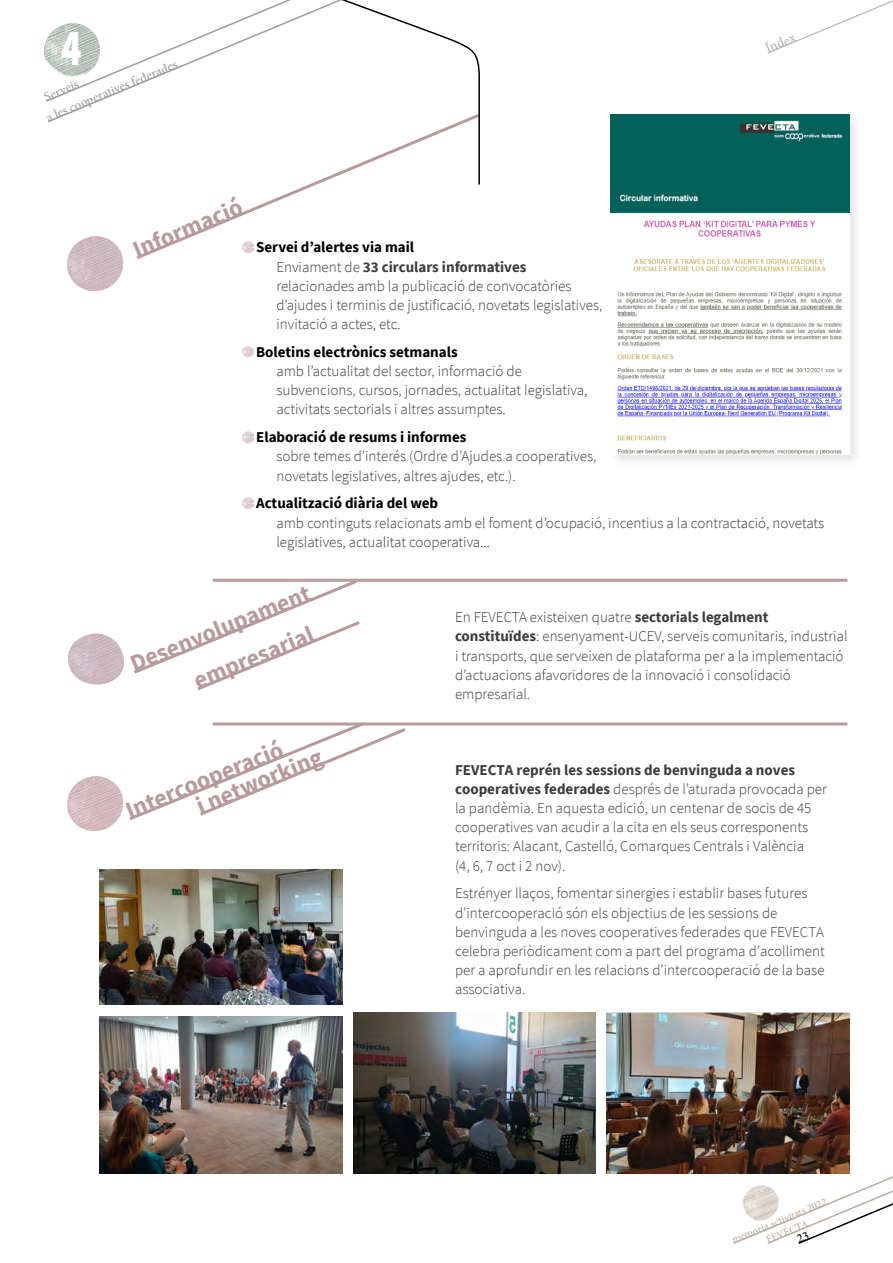
<style>
.page{position:relative;width:893px;height:1263px;background:#fff}
.page>*{position:absolute;margin:0;border:0;box-sizing:border-box;transform-origin:0 0}
.t1{font:900 51.15px "Source Sans Pro";color:#fff;scale:.74 1}
.t2{font:700 24px/39.2px "Source Sans Pro";color:#b69a9d}
.t3{font:300 15px/19.2px "Source Sans Pro";color:#3c3c3b}
.t4{font:700 15px "Source Sans Pro";color:#000}
.t5{font:500 13.5px "Minion Pro";color:#b3b2b2}
.t6{font:500 12.75px/20px "Minion Pro";color:#9d9d9c}
.t7{font:500 10.5px/13px "Minion Pro";color:#bdac9f;text-align:center}
.s1{font-weight:700;color:#000}
.s2{font-weight:700}
</style>
<div class="page">
<svg style="left:242px;top:346px;width:11px;height:11px"></svg>
<svg style="left:242px;top:432px;width:11px;height:10px"></svg>
<svg style="left:242px;top:498px;width:11px;height:10px"></svg>
<hr style="left:213px;top:579px;width:634px;height:3px;background:#b69a9d">
<hr style="left:213px;top:722px;width:634px;height:3px;background:#b69a9d">
<svg style="left:767px;top:0;width:126px;height:54px"></svg>
<svg style="left:136px;top:186px;width:177px;height:73px"></svg>
<svg style="left:43px;top:0;width:437px;height:186px"></svg>
<img style="left:67px;top:236px;width:57px;height:55px">
<svg style="left:92px;top:578px;width:271px;height:112px"></svg>
<img style="left:68px;top:634px;width:59px;height:54px">
<svg style="left:129px;top:722px;width:280px;height:98px"></svg>
<img style="left:67px;top:776px;width:57px;height:55px">
<div style="left:609px;top:113px;width:254px;height:355px;background:#f5f5f5"></div>
<img style="left:611px;top:115px;width:238px;height:339px">
<img style="left:99px;top:1016px;width:244px;height:158px">
<img style="left:354px;top:1013px;width:242px;height:161px">
<img style="left:607px;top:1013px;width:242px;height:161px">
<img style="left:99px;top:870px;width:244px;height:134px">
<svg style="left:732px;top:1119px;width:161px;height:125px"></svg>
<h1 class="t1" style="left:61px;top:13px;width:29px">4</h1>
<p class="t6" style="left:35px;top:91px;width:142px;text-indent:6px;rotate:-23deg">Serveis<br>a les cooperatives federades</p>
<p class="t5" style="left:763px;top:41px;width:33px;rotate:-23deg">Índex</p>
<h2 class="t2" style="left:126px;top:232px;width:118px;rotate:-23deg">Informació</h2>
<p class="t3" style="left:276px;top:238px;width:328px;text-indent:-20px"><span class="s1">Servei d’alertes via mail<br></span>Enviament de <span class="s2">33 circulars informatives </span>relacionades amb la publicació de convocatòries d’ajudes i terminis de justificació, novetats legislatives, invitació a actes, etc.</p>
<p class="t4" style="left:256px;top:342px;width:203px">Boletins electrònics setmanals</p>
<p class="t3" style="left:276px;top:361px;width:312px">amb l’actualitat del sector, informació de subvencions, cursos, jornades, actualitat legislativa, activitats sectorials i altres assumptes.</p>
<p class="t4" style="left:256px;top:427px;width:212px">Elaboració de resums i informes</p>
<p class="t3" style="left:276px;top:447px;width:322px">sobre temes d’interés (Ordre d’Ajudes a cooperatives, novetats legislatives, altres ajudes, etc.).</p>
<p class="t4" style="left:256px;top:493px;width:184px">Actualització diària del web</p>
<p class="t3" style="left:276px;top:513px;width:549px">amb continguts relacionats amb el foment d’ocupació, incentius a la contractació, novetats legislatives, actualitat cooperativa...</p>
<h2 class="t2" style="left:173px;top:626px;width:142px;text-indent:-53px;rotate:-22deg">Desenvolupament empresarial</h2>
<h2 class="t2" style="left:119px;top:793px;width:169px;rotate:-22deg">Intercooperació</h2>
<h2 class="t2" style="left:190px;top:789px;width:136px;rotate:-23deg">i networking</h2>
<p class="t3" style="left:455px;top:608px;width:394px">En FEVECTA existeixen quatre <span class="s2">sectorials legalment constituïdes</span>: ensenyament-UCEV, serveis comunitaris, industrial i transports, que serveixen de plataforma per a la implementació d’actuacions afavoridores de la innovació i consolidació empresarial.</p>
<p class="t3" style="left:455px;top:760px;width:373px"><span class="s2">FEVECTA reprén les sessions de benvinguda a noves cooperatives federades</span> després de l’aturada provocada per la pandèmia. En aquesta edició, un centenar de socis de 45 cooperatives van acudir a la cita en els seus corresponents territoris: Alacant, Castelló, Comarques Centrals i València<br>(4, 6, 7 oct i 2 nov).</p>
<p class="t3" style="left:455px;top:884px;width:371px">Estrényer llaços, fomentar sinergies i establir bases futures d’intercooperació són els objectius de les sessions de benvinguda a les noves cooperatives federades que FEVECTA celebra periòdicament com a part del programa d’acolliment per a aprofundir en les relacions d’intercooperació de la base associativa.</p>
<p class="t7" style="left:730px;top:1234px;width:103px;rotate:-23deg">memoria activitats 2022<br>FEVECTA</p>
</div>
